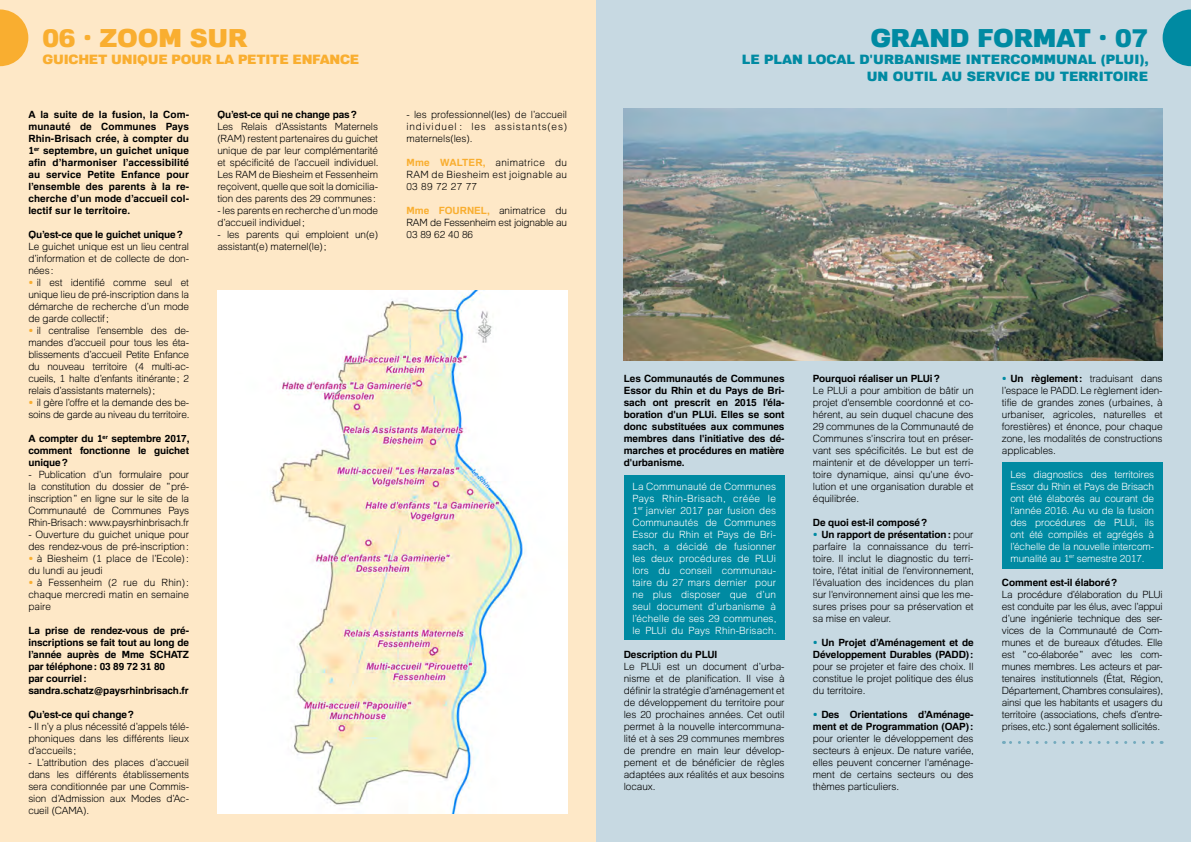
<style>
.page{position:relative;width:1191px;height:842px;background:#fff}
.page>*{position:absolute;margin:0;border:0;box-sizing:border-box;transform-origin:0 0}
.t1{font:900 25px "Familiar Pro";letter-spacing:-.01em;color:#008aa2}
.t2{font:900 25px "Familiar Pro";letter-spacing:-.01em;color:#f9ae30}
.t3{font:900 13px "Familiar Pro";color:#008aa2}
.t4{font:900 13px "Familiar Pro";letter-spacing:-.02em;color:#f9ae30}
.t5{font:300 10px/12px "Familiar Pro";letter-spacing:-.01em;color:#000;text-align:justify}
.t6{font:700 10px/12px "Familiar Pro";letter-spacing:-.01em;color:#000;text-align:justify}
.t7{font:300 10px/12px "Familiar Pro";letter-spacing:-.01em;color:#fff;text-align:justify}
.s1{color:#f9ae30}
.s2{font-weight:700;color:#f9ae30}
.s3{color:#008aa2}
.s4{font-weight:700}
.s5{font-weight:300;color:#008aa2}
</style>
<div class="page">
<div style="left:595px;top:0;width:596px;height:842px;background:#c7d9e2"></div>
<div style="left:0;top:0;width:595px;height:842px;background:#fee8c7"></div>
<svg style="left:1162px;top:11px;width:29px;height:55px"></svg>
<svg style="left:0;top:9px;width:28px;height:57px"></svg>
<div style="left:1002px;top:463px;width:160px;height:106px;background:#008aa2"></div>
<div style="left:624px;top:475px;width:160px;height:165px;background:#008aa2"></div>
<svg style="left:1003px;top:741px;width:149px;height:3px"></svg>
<img style="left:217px;top:291px;width:350px;height:523px">
<img style="left:624px;top:108px;width:538px;height:252px">
<h1 class="t2" style="left:43px;top:22px;width:207px">06 . ZOOM SUR</h1>
<h2 class="t4" style="left:43px;top:51px;width:317px">GUICHET UNIQUE POUR LA PETITE ENFANCE</h2>
<h1 class="t1" style="left:870px;top:22px;width:279px">GRAND FORMAT . 07</h1>
<h2 class="t3" style="left:741px;top:51px;width:77px">LE PLAN LOCA</h2>
<h2 class="t3" style="left:846px;top:51px;width:68px">L D'URBANI</h2>
<h2 class="t3" style="left:930px;top:51px;width:81px">SME INTERCO</h2>
<h2 class="t3" style="left:1031px;top:51px;width:36px">MMUNA</h2>
<h2 class="t3" style="left:1087px;top:51px;width:62px">L (PLUI),</h2>
<h2 class="t3" style="left:866px;top:68px;width:36px">UN OUTI</h2>
<h2 class="t3" style="left:929px;top:68px;width:160px">L AU SERVICE DU TERRITOIR</h2>
<h2 class="t3" style="left:1138px;top:68px;width:11px">E</h2>
<p class="t6" style="left:28px;top:109px;width:162px">A la suite de la fusion, la Com&shy;munauté de Communes Pays Rhin-Brisach crée, à compter du 1<sup>er</sup> septembre, un guichet unique afin d’harmoniser l’accessibilité au service Petite Enfance pour l’ensemble des parents à la re&shy;cherche d’un mode d’accueil col&shy;lectif sur le territoire.</p>
<p class="t6" style="left:28px;top:229px;width:156px">Qu’est-ce que le guichet unique?</p>
<p class="t5" style="left:28px;top:241px;width:162px">Le guichet unique est un lieu central d’information et de collecte de don&shy;nées:</p>
<p class="t5" style="left:28px;top:277px;width:162px"><span class="s1">•</span> il est identifié comme seul et unique lieu de pré-inscription dans la démarche de recherche d’un mode de garde collectif;</p>
<p class="t5" style="left:28px;top:325px;width:162px"><span class="s1">•</span> il centralise l’ensemble des de&shy;mandes d’accueil pour tous les éta&shy;blissements d’accueil Petite Enfance du nouveau territoire (4 multi-ac&shy;cueils, 1 halte d’enfants itinérante; 2 relais d’assistants maternels);</p>
<p class="t5" style="left:28px;top:397px;width:163px"><span class="s1">•</span> il gère l’offre et la demande des be&shy;soins de garde au niveau du territoire.</p>
<p class="t6" style="left:28px;top:433px;width:163px">A compter du 1<sup>er</sup> septembre 2017, comment fonctionne le guichet unique?</p>
<p class="t5" style="left:28px;top:469px;width:162px">- Publication d’un formulaire pour la constitution du dossier de ”pré&shy;inscription” en ligne sur le site de la Communauté de Communes Pays Rhin-Brisach: www.paysrhinbrisach.fr</p>
<p class="t5" style="left:28px;top:529px;width:162px">- Ouverture du guichet unique pour des rendez-vous de pré-inscription:</p>
<p class="t5" style="left:28px;top:553px;width:162px"><span class="s1">•</span> à Biesheim (1 place de l’Ecole): du lundi au jeudi</p>
<p class="t5" style="left:28px;top:577px;width:162px"><span class="s1">•</span> à Fessenheim (2 rue du Rhin): chaque mercredi matin en semaine paire</p>
<p class="t6" style="left:28px;top:625px;width:162px;text-align:left">La prise de rendez-vous de pré&shy;inscriptions se fait tout au long de l’année auprès de Mme SCHATZ par téléphone: 03 89 72 31 80<br>par courriel: sandra.schatz@paysrhinbrisach.fr</p>
<p class="t6" style="left:28px;top:708px;width:107px">Qu’est-ce qui change?</p>
<p class="t5" style="left:28px;top:720px;width:162px">- Il n’y a plus nécessité d’appels télé&shy;phoniques dans les différents lieux d’accueils;</p>
<p class="t5" style="left:28px;top:756px;width:162px">- L’attribution des places d’accueil dans les différents établissements sera conditionnée par une Commis&shy;sion d’Admission aux Modes d’Ac&shy;cueil (CAMA).</p>
<p class="t6" style="left:217px;top:109px;width:141px">Qu’est-ce qui ne change pas?</p>
<p class="t5" style="left:217px;top:121px;width:163px">Les Relais d’Assistants Maternels (RAM) restent partenaires du guichet unique de par leur complémentarité et spécificité de l’accueil individuel.<br>Les RAM de Biesheim et Fessenheim reçoivent, quelle que soit la domicilia&shy;tion des parents des 29 communes:</p>
<p class="t5" style="left:217px;top:205px;width:162px">- les parents en recherche d’un mode d’accueil individuel;</p>
<p class="t5" style="left:217px;top:229px;width:162px">- les parents qui emploient un(e) assistant(e) maternel(le);</p>
<p class="t5" style="left:406px;top:109px;width:162px">- les professionnel(les) de l’accueil individuel : les assistants(es) maternels(les).</p>
<p class="t5" style="left:406px;top:157px;width:162px"><span class="s2">Mme WALTER,</span> animatrice du RAM de Biesheim est joignable au 03 89 72 27 77</p>
<p class="t5" style="left:406px;top:205px;width:162px"><span class="s2">Mme FOURNEL,</span> animatrice du RAM de Fessenheim est joignable au 03 89 62 40 86</p>
<p class="t6" style="left:624px;top:372px;width:162px">Les Communautés de Communes Essor du Rhin et du Pays de Bri&shy;sach ont prescrit en 2015 l'éla&shy;boration d'un PLUi. Elles se sont donc substituées aux communes membres dans l'initiative des dé&shy;marches et procédures en matière d'urbanisme.</p>
<p class="t7" style="left:632px;top:480px;width:146px">La Communauté de Communes Pays Rhin-Brisach, créée le 1<sup>er</sup> janvier 2017 par fusion des Communautés de Communes Essor du Rhin et Pays de Bri&shy;sach, a décidé de fusionner les deux procédures de PLUi lors du conseil communau&shy;taire du 27 mars dernier pour ne plus disposer que d’un seul document d’urbanisme à l’échelle de ses 29 communes, le PLUi du Pays Rhin-Brisach.</p>
<p class="t6" style="left:624px;top:648px;width:95px">Description du PLUI</p>
<p class="t5" style="left:624px;top:660px;width:162px">Le PLUi est un document d’urba&shy;nisme et de planification. Il vise à définir la stratégie d’aménagement et de développement du territoire pour les 20 prochaines années. Cet outil permet à la nouvelle intercommuna&shy;lité et à ses 29 communes membres de prendre en main leur dévelop&shy;pement et de bénéficier de règles adaptées aux réalités et aux besoins locaux.</p>
<p class="t6" style="left:813px;top:372px;width:128px">Pourquoi réaliser un PLUi?</p>
<p class="t5" style="left:813px;top:384px;width:162px">Le PLUi a pour ambition de bâtir un projet d'ensemble coordonné et co&shy;hérent, au sein duquel chacune des 29 communes de la Communauté de Communes s'inscrira tout en préser&shy;vant ses spécificités. Le but est de maintenir et de développer un terri&shy;toire dynamique, ainsi qu'une évo&shy;lution et une organisation durable et équilibrée.</p>
<p class="t6" style="left:813px;top:516px;width:116px">De quoi est-il composé?</p>
<p class="t5" style="left:813px;top:528px;width:163px"><span class="s3">•</span> <span class="s4">Un rapport de présentation:</span> pour parfaire la connaissance du terri&shy;toire. Il inclut le diagnostic du terri&shy;toire, l'état initial de l'environnement, l'évaluation des incidences du plan sur l'environnement ainsi que les me&shy;sures prises pour sa préservation et sa mise en valeur.</p>
<p class="t6" style="left:813px;top:636px;width:162px"><span class="s5">•</span> Un Projet d’Aménagement et de<br>Développement Durables (PADD):</p>
<p class="t5" style="left:813px;top:660px;width:162px">pour se projeter et faire des choix. Il constitue le projet politique des élus du territoire.</p>
<p class="t6" style="left:813px;top:708px;width:162px"><span class="s5">•</span> Des Orientations d’Aménage&shy;ment et de Programmation (OAP):</p>
<p class="t5" style="left:813px;top:732px;width:163px">pour orienter le développement des secteurs à enjeux. De nature variée, elles peuvent concerner l'aménage&shy;ment de certains secteurs ou des thèmes particuliers.</p>
<p class="t5" style="left:1002px;top:372px;width:162px"><span class="s3">•</span> <span class="s4">Un règlement:</span> traduisant dans l’espace le PADD. Le règlement iden&shy;tifie de grandes zones (urbaines, à urbaniser, agricoles, naturelles et forestières) et énonce, pour chaque zone, les modalités de constructions applicables.</p>
<p class="t7" style="left:1010px;top:468px;width:145px">Les diagnostics des territoires Essor du Rhin et Pays de Brisach ont été élaborés au courant de l’année 2016. Au vu de la fusion des procédures de PLUi, ils ont été compilés et agrégés à l’échelle de la nouvelle intercom&shy;munalité au 1<sup>er</sup> semestre 2017.</p>
<p class="t6" style="left:1002px;top:576px;width:117px">Comment est-il élaboré?</p>
<p class="t5" style="left:1002px;top:588px;width:163px">La procédure d’élaboration du PLUi est conduite par les élus, avec l’appui d’une ingénierie technique des ser&shy;vices de la Communauté de Com&shy;munes et de bureaux d’études. Elle est ”co-élaborée” avec les com&shy;munes membres. Les acteurs et par&shy;tenaires institutionnels (État, Région, Département, Chambres consulaires), ainsi que les habitants et usagers du territoire (associations, chefs d’entre&shy;prises, etc.) sont également sollicités.</p>
</div>
